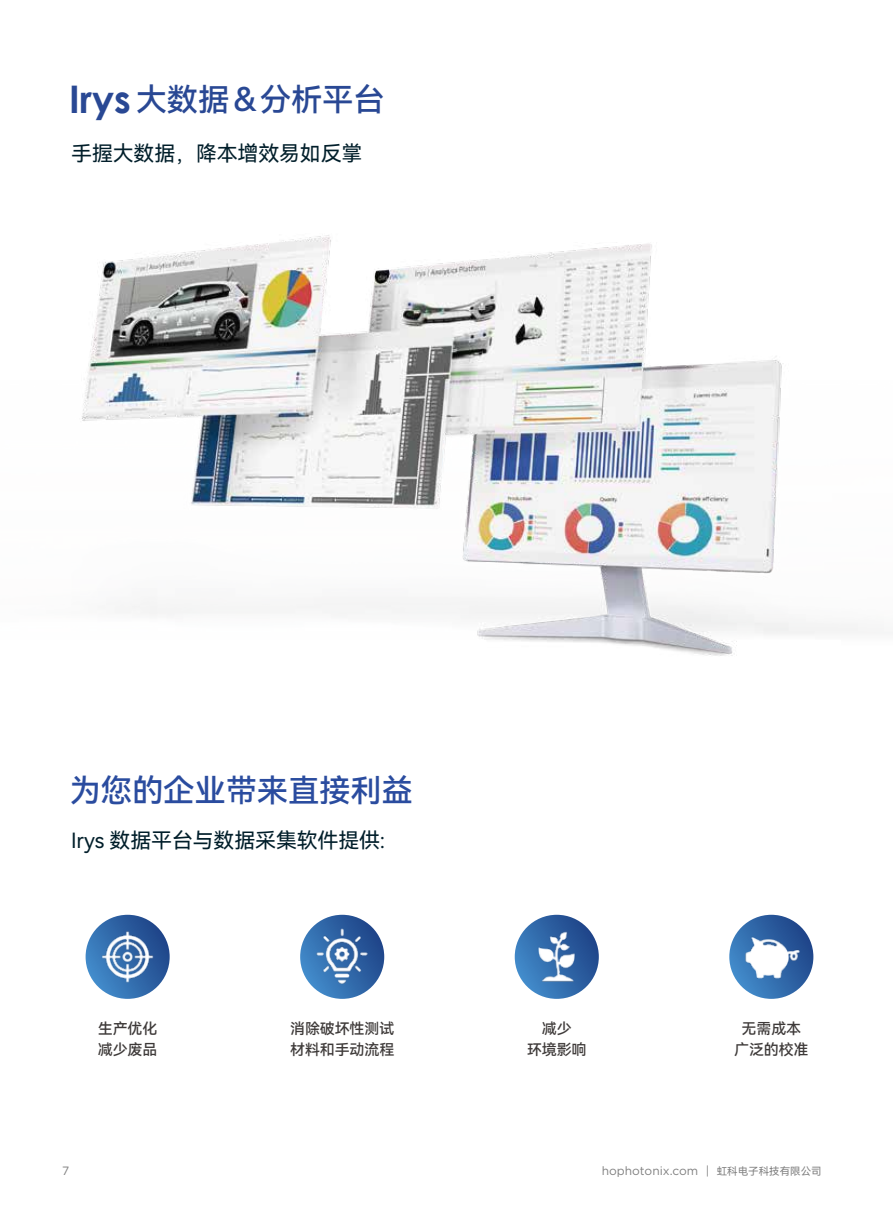
<style>
.page{position:relative;width:893px;height:1212px;background:#fff}
.page>*{position:absolute;margin:0;border:0;box-sizing:border-box;transform-origin:0 0}
.t1{font:31.5px "Harmony OS Sans SC Medium";letter-spacing:-.01em;color:#294894}
.t2{font:31.5px "Harmony OS Sans SC Medium";letter-spacing:-.01em;color:#2a4c9f}
.t3{font:21px "Harmony OS Sans SC";letter-spacing:-.01em;color:#011e2a}
.t4{font:15px/21px "Harmony OS Sans SC Medium";letter-spacing:-.01em;color:#3e3a39}
.t5{font:12px "Gotham";color:#808080}
.s1{font-family:"Century Gothic";font-weight:700;font-size:38.1px}
.s2{font-family:"Harmony OS Sans SC";font-size:10.5px}
</style>
<div class="page">
<img style="left:82px;top:235px;width:811px;height:421px">
<svg style="left:300px;top:915px;width:84px;height:84px;background:#3369aa"></svg>
<img style="left:312px;top:927px;width:60px;height:60px">
<svg style="left:86px;top:915px;width:84px;height:84px;background:#336aaa"></svg>
<img style="left:99px;top:928px;width:58px;height:58px">
<svg style="left:515px;top:915px;width:84px;height:84px;background:#3369aa"></svg>
<img style="left:528px;top:928px;width:58px;height:58px">
<svg style="left:729px;top:915px;width:84px;height:84px;background:#346bab"></svg>
<img style="left:741px;top:926px;width:61px;height:61px">
<div style="left:253px;top:526px;width:74px;height:58px;background:#fdfdfd"></div>
<h1 class="t1" style="left:69px;top:78px;width:317px"><span class="s1">Irys</span>大数据&amp;分析平台</h1>
<h2 class="t3" style="left:71px;top:139px;width:293px">手握大数据，降本增效易如反掌</h2>
<h1 class="t2" style="left:70px;top:768px;width:345px">为您的企业带来直接利益</h1>
<h2 class="t3" style="left:71px;top:826px;width:316px">Irys 数据平台与数据采集软件提供:</h2>
<p class="t4" style="left:98px;top:1018px;width:61px">生产优化减少废品</p>
<p class="t4" style="left:527px;top:1018px;width:61px;text-align:center">减少<br>环境影响</p>
<p class="t4" style="left:734px;top:1018px;width:76px;text-align:center">无需成本广泛的校准</p>
<p class="t4" style="left:290px;top:1018px;width:106px">消除破坏性测试材料和手动流程</p>
<p class="t5" style="left:62px;top:1164px;width:9px">7</p>
<p class="t5" style="left:602px;top:1164px;width:222px">hophotonix.com | <span class="s2">虹科电子科技有限公司</span></p>
</div>
